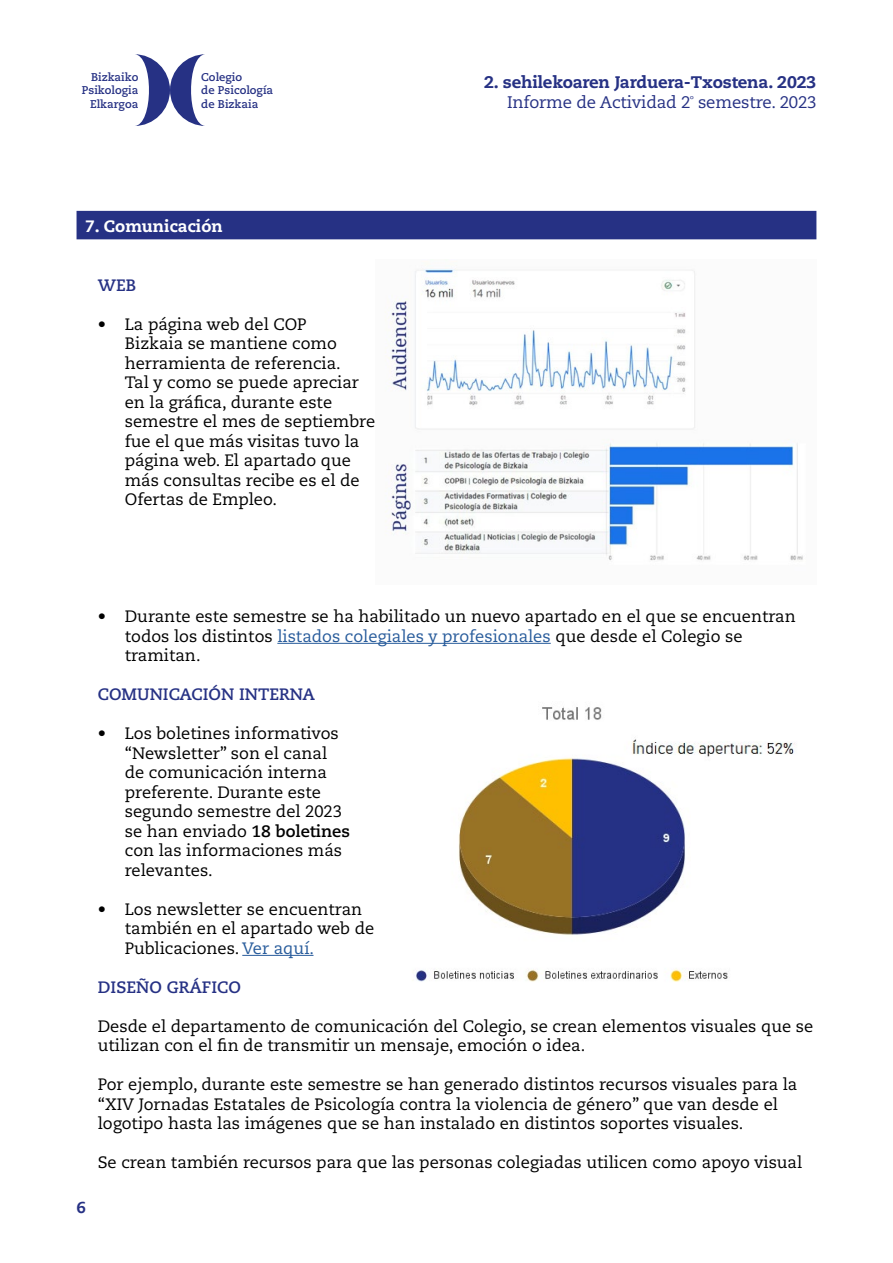
<style>
.page{position:relative;width:893px;height:1263px;background:#fff}
.page>*{position:absolute;margin:0;border:0;box-sizing:border-box;transform-origin:0 0}
.t1{font:800 16.8px "Caecilia LT Pro 85";letter-spacing:-.01em;color:#263184}
.t2{font:16.8px "Caecilia LT Pro 55 Roman";letter-spacing:-.01em;color:#263184}
.t3{font:16.5px/19.5px "Caecilia LT Pro 55 Roman";color:#000}
.t4{font:700 16.5px "Caecilia LT Pro 75";color:#263184}
.t5{font:800 16.5px "Caecilia LT Pro 85";color:#fff}
.t6{font:800 15.75px "Caecilia LT Pro 85";color:#263184}
.t7{font:700 11.25px/13.5px "Caecilia LT Pro 75";color:#263184;text-align:right}
.s1{color:#275b9b}
.s2{font-family:"Caecilia LT Pro 75";font-weight:700}
</style>
<div class="page">
<svg style="left:135px;top:54px;width:70px;height:72px"></svg>
<div style="left:77px;top:211px;width:739px;height:28px;background:#263184"></div>
<hr style="left:277px;top:643px;width:274px;height:1px;background:#275b9b">
<hr style="left:242px;top:955px;width:71px;height:1px;background:#275b9b">
<img style="left:416px;top:706px;width:379px;height:276px">
<img style="left:385px;top:268px;width:418px;height:293px">
<p class="t7" style="left:82px;top:70px;width:58px">Bizkaiko<br>Psikologia<br>Elkargoa</p>
<p class="t7" style="left:201px;top:70px;width:73px;text-align:left">Colegio<br>de Psicología de Bizkaia</p>
<p class="t5" style="left:85px;top:215px;width:139px">7. Comunicación</p>
<p class="t4" style="left:98px;top:274px;width:40px">WEB</p>
<p class="t3" style="left:125px;top:314px;width:252px;text-indent:-27px">• La página web del COP<br>Bizkaia se mantiene como herramienta de referencia.<br>Tal y como se puede apreciar en la gráfica, durante este semestre el mes de septiembre fue el que más visitas tuvo la página web. El apartado que más consultas recibe es el de<br>Ofertas de Empleo.</p>
<p class="t1" style="left:484px;top:71px;width:334px">2. sehilekoaren Jarduera-Txostena. 2023</p>
<p class="t2" style="left:507px;top:91px;width:311px">Informe de Actividad 2<sup>º</sup> semestre. 2023</p>
<p class="t6" style="left:77px;top:1197px;width:11px">6</p>
<p class="t3" style="left:125px;top:606px;width:672px;text-indent:-27px">• Durante este semestre se ha habilitado un nuevo apartado en el que se encuentran todos los distintos <span class="s1">listados colegiales y profesionales</span> que desde el Colegio se tramitan.</p>
<p class="t4" style="left:98px;top:683px;width:219px">COMUNICACIÓN INTERNA</p>
<p class="t3" style="left:125px;top:723px;width:227px;text-indent:-27px">• Los boletines informativos “Newsletter” son el canal de comunicación interna preferente. Durante este segundo semestre del 2023 se han enviado <span class="s2">18 boletines </span>con las informaciones más relevantes.</p>
<p class="t3" style="left:125px;top:899px;width:251px;text-indent:-27px">• Los newsletter se encuentran también en el apartado web de<br>Publicaciones. <span class="s1">Ver aquí.</span></p>
<p class="t4" style="left:98px;top:976px;width:145px">DISEÑO GRÁFICO</p>
<p class="t3" style="left:98px;top:1016px;width:717px">Desde el departamento de comunicación del Colegio, se crean elementos visuales que se utilizan con el fin de transmitir un mensaje, emoción o idea.</p>
<p class="t3" style="left:98px;top:1074px;width:701px">Por ejemplo, durante este semestre se han generado distintos recursos visuales para la “XIV Jornadas Estatales de Psicología contra la violencia de género” que van desde el logotipo hasta las imágenes que se han instalado en distintos soportes visuales.</p>
<p class="t3" style="left:98px;top:1152px;width:706px">Se crean también recursos para que las personas colegiadas utilicen como apoyo visual</p>
</div>
